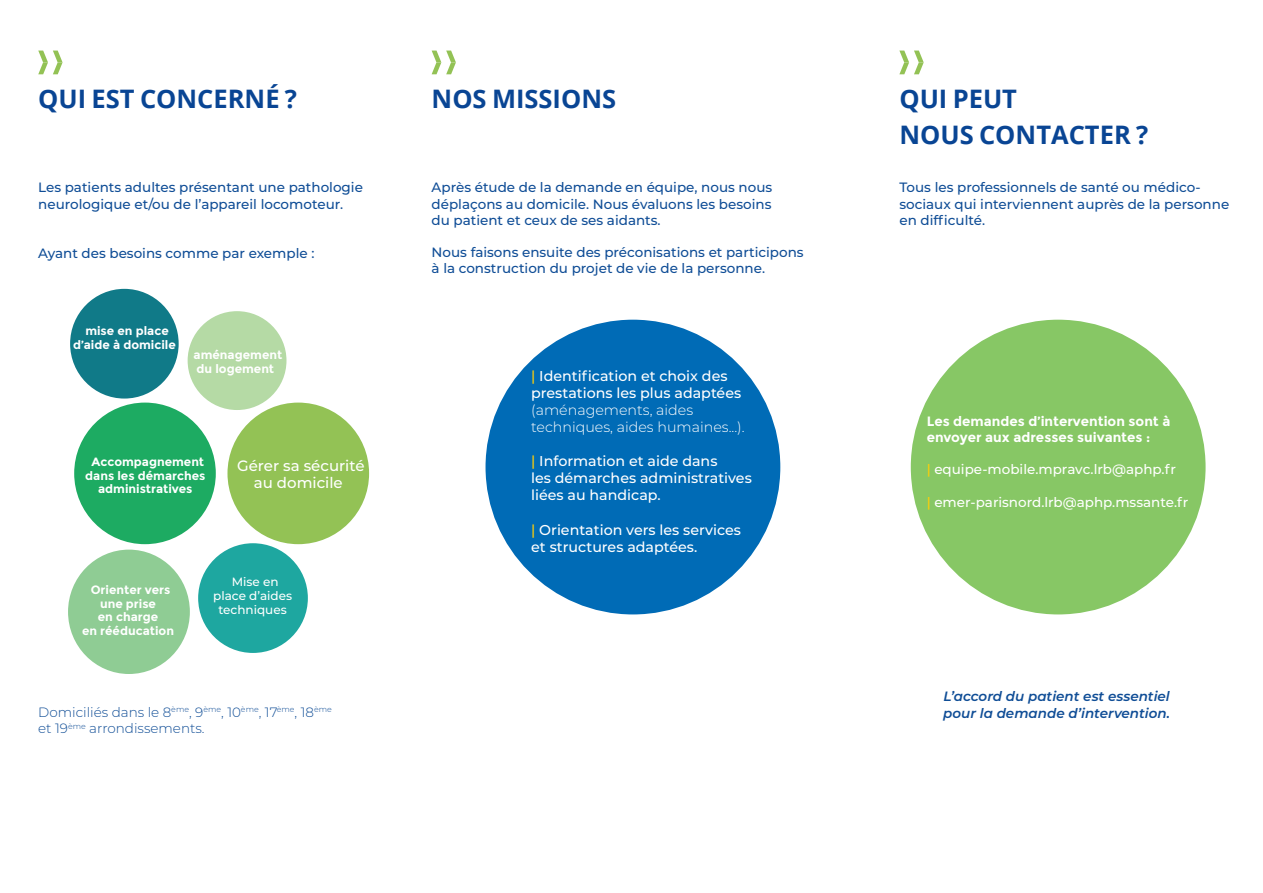
<style>
.page{position:relative;width:1263px;height:893px;background:#fff}
.page>*{position:absolute;margin:0;border:0;box-sizing:border-box;transform-origin:0 0}
.Titre_COUV{font:700 25.5px/36px "Open Sans";color:#094594}
.t1{font:500 15px/17.2px "Montserrat";color:#fff;text-align:center}
.t2{font:500 14.25px/17.1px "Montserrat";color:#fff}
.t3{font:300 14.25px/17.1px "Montserrat";color:#fff}
.t4{font:500 13.5px/16.2px "Montserrat";color:#0f4d96}
.t5{font:500 13.5px "Montserrat";color:#fff}
.t6{font:300 13.5px/16.2px "Montserrat";color:#0f4d96}
.t7{font:700 13.5px/16.2px "Montserrat";color:#fff}
.t8{font:italic 600 13.5px/16.2px "Montserrat";color:#0f4d96}
.t9{font:700 12px/13.8px "Montserrat";color:#fff;text-align:center}
.t10{font:500 12px/13.8px "Montserrat";color:#fff;text-align:center}
.s1{color:#fece08}
</style>
<div class="page">
<svg style="left:38px;top:51px;width:25px;height:23px"></svg>
<div style="left:70px;top:289px;width:109px;height:110px;background:#107a88;border-radius:50%"></div>
<div style="left:188px;top:311px;width:98px;height:99px;background:#b5daa5;border-radius:50%"></div>
<div style="left:227px;top:403px;width:142px;height:141px;background:#93c255;border-radius:50%"></div>
<div style="left:74px;top:403px;width:142px;height:141px;background:#1dab62;border-radius:50%"></div>
<div style="left:198px;top:543px;width:110px;height:110px;background:#1ea7a0;border-radius:50%"></div>
<div style="left:68px;top:550px;width:122px;height:124px;background:#8fcc94;border-radius:50%"></div>
<svg style="left:432px;top:51px;width:24px;height:23px"></svg>
<div style="left:485px;top:320px;width:295px;height:294px;background:#006bb6;border-radius:50%"></div>
<svg style="left:899px;top:51px;width:25px;height:23px"></svg>
<div style="left:911px;top:320px;width:294px;height:294px;background:#87c765;border-radius:50%"></div>
<p class="Titre_COUV" style="left:38px;top:80px;width:260px">QUI EST CONCERNÉ ?</p>
<p class="t4" style="left:38px;top:179px;width:326px">Les patients adultes présentant une pathologie neurologique et/ou de l’appareil locomoteur.</p>
<p class="t4" style="left:38px;top:245px;width:278px">Ayant des besoins comme par exemple :</p>
<p class="t9" style="left:73px;top:324px;width:104px">mise en place d’aide à domicile</p>
<p class="t9" style="left:194px;top:348px;width:90px;text-align:left">aménagement du logement</p>
<p class="t9" style="left:85px;top:455px;width:122px">Accompagnement dans les démarches administratives</p>
<p class="t1" style="left:237px;top:456px;width:129px">Gérer sa sécurité au domicile</p>
<p class="t9" style="left:82px;top:583px;width:93px">Orienter vers une prise<br>en charge<br>en rééducation</p>
<p class="t10" style="left:213px;top:574px;width:80px">Mise en place d’aides techniques</p>
<p class="t6" style="left:38px;top:703px;width:295px">Domiciliés dans le 8<sup>ème</sup>, 9<sup>ème</sup>, 10<sup>ème</sup>, 17<sup>ème</sup>, 18<sup>ème </sup>et 19<sup>ème</sup> arrondissements.</p>
<p class="Titre_COUV" style="left:432px;top:80px;width:186px">NOS MISSIONS</p>
<p class="t4" style="left:432px;top:179px;width:342px;text-align:justify">Après étude de la demande en équipe, nous nous déplaçons au domicile. Nous évaluons les besoins du patient et ceux de ses aidants.</p>
<p class="t4" style="left:432px;top:244px;width:374px">Nous faisons ensuite des préconisations et participons à la construction du projet de vie de la personne.</p>
<p class="t2" style="left:531px;top:367px;width:212px"><span class="s1">|</span> Identification et choix des prestations les plus adaptées</p>
<p class="t3" style="left:531px;top:401px;width:215px">(aménagements, aides techniques, aides humaines...).</p>
<p class="t2" style="left:531px;top:452px;width:222px"><span class="s1">|</span> Information et aide dans<br>les démarches administratives liées au handicap.</p>
<p class="t2" style="left:531px;top:520px;width:211px"><span class="s1">|</span> Orientation vers les services et structures adaptées.</p>
<p class="Titre_COUV" style="left:899px;top:80px;width:250px">QUI PEUT<br>NOUS CONTACTER ?</p>
<p class="t4" style="left:899px;top:179px;width:331px">Tous les professionnels de santé ou médico&shy;sociaux qui interviennent auprès de la personne en difficulté.</p>
<p class="t7" style="left:927px;top:413px;width:245px">Les demandes d’intervention sont à envoyer aux adresses suivantes :</p>
<p class="t5" style="left:927px;top:460px;width:251px"><span class="s1">|</span> equipe-mobile.mpravc.lrb@aphp.fr</p>
<p class="t5" style="left:927px;top:493px;width:263px"><span class="s1">|</span> emer-parisnord.lrb@aphp.mssante.fr</p>
<p class="t8" style="left:943px;top:688px;width:228px">L’accord du patient est essentiel pour la demande d’intervention.</p>
</div>
